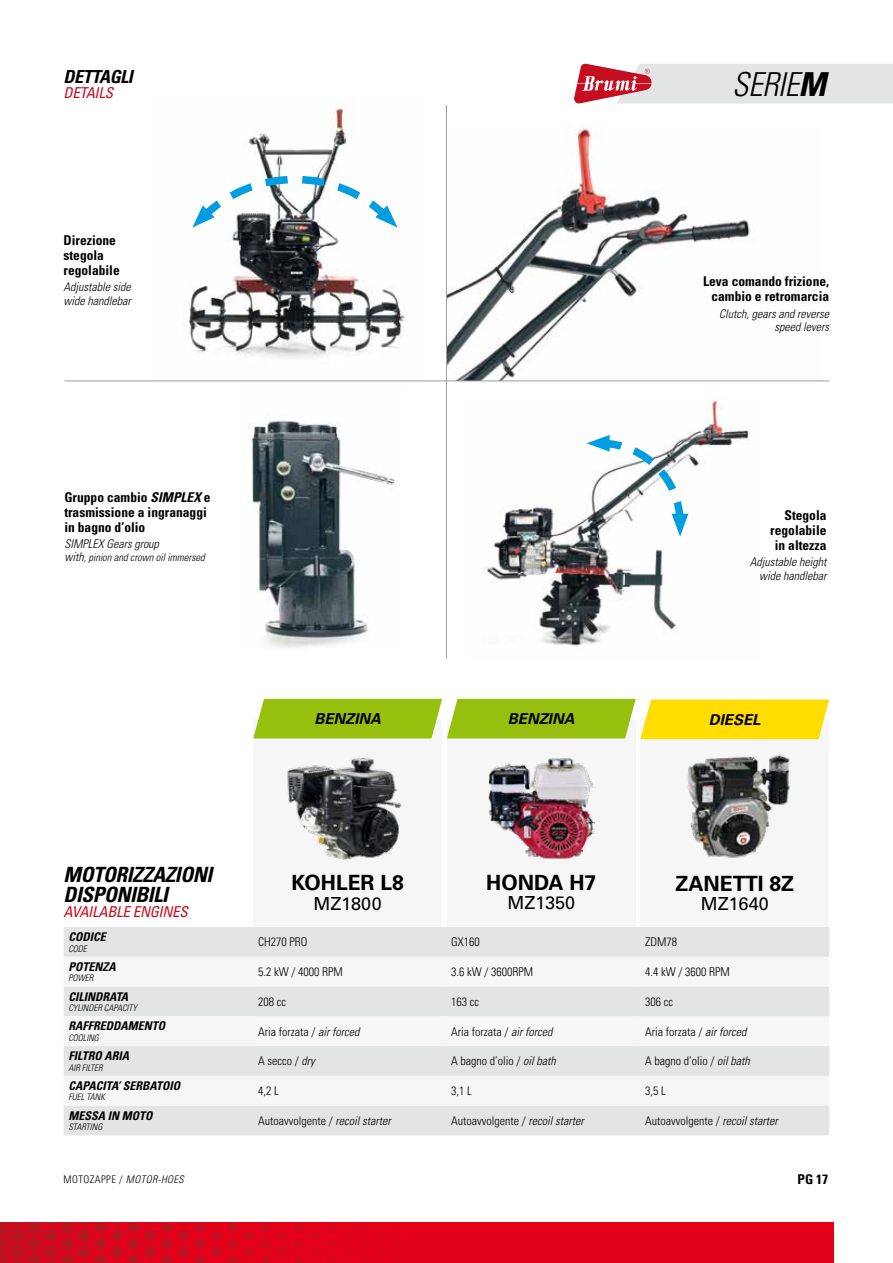
<style>
.page{position:relative;width:893px;height:1263px;background:#fff}
.page>*{position:absolute;margin:0;border:0;box-sizing:border-box;transform-origin:0 0}
.t1{font:italic 300 condensed 33px "Univers LT Std";letter-spacing:-.02em;color:#000}
.t2{font:italic 700 condensed 21px/19.5px "Univers LT Std";letter-spacing:-.02em;color:#000}
.t3{font:700 21px "Univers LT Std";color:#000}
.t4{font:18px "Univers LT Std";color:#000}
.t5{font:italic 700 condensed 18px "Univers LT Std";letter-spacing:-.02em;color:#000}
.t6{font:italic condensed 15px "Univers LT Std";letter-spacing:-.02em;color:#c50e1f}
.t7{font:italic 700 15px "Univers LT Std";color:#000}
.t8{font:700 condensed 13.5px/15px "Univers LT Std";color:#000}
.t9{font:300 condensed 12px "Univers LT Std";color:#000}
.t10{font:italic 300 condensed 12px/13.5px "Univers LT Std";color:#000;text-align:right}
.t11{font:italic 700 condensed 12px "Univers LT Std";color:#000}
.t12{font:italic 300 condensed 10.5px "Univers LT Std";color:#000}
.t13{font:300 condensed 10.5px "Univers LT Std";letter-spacing:.04em;color:#000}
.t14{font:italic 300 condensed 9px "Univers LT Std";color:#000}
.s1{font-weight:700}
.s2{font-style:italic}
.s3{font-size:12px}
</style>
<div class="page">
<img style="left:482px;top:398px;width:267px;height:248px">
<img style="left:150px;top:104px;width:273px;height:277px">
<img style="left:447px;top:128px;width:375px;height:253px">
<img style="left:248px;top:420px;width:147px;height:228px">
<div style="left:0;top:1222px;width:833px;height:41px;background:#e2001a"></div>
<svg style="left:363px;top:1258px;width:4px;height:4px"></svg>
<svg style="left:363px;top:1225px;width:4px;height:4px"></svg>
<svg style="left:347px;top:1250px;width:4px;height:4px"></svg>
<svg style="left:347px;top:1233px;width:4px;height:4px"></svg>
<svg style="left:330px;top:1258px;width:4px;height:4px"></svg>
<svg style="left:330px;top:1241px;width:4px;height:5px"></svg>
<svg style="left:330px;top:1225px;width:4px;height:4px"></svg>
<svg style="left:313px;top:1249px;width:5px;height:5px"></svg>
<svg style="left:313px;top:1233px;width:5px;height:5px"></svg>
<svg style="left:296px;top:1257px;width:6px;height:6px"></svg>
<svg style="left:296px;top:1241px;width:6px;height:5px"></svg>
<svg style="left:296px;top:1224px;width:6px;height:6px"></svg>
<div style="left:279px;top:1249px;width:7px;height:6px;background:#b81521;border-radius:50%"></div>
<div style="left:279px;top:1232px;width:7px;height:6px;background:#b81521;border-radius:50%"></div>
<div style="left:262px;top:1257px;width:7px;height:6px;background:#b81521;border-radius:50%"></div>
<div style="left:262px;top:1240px;width:7px;height:7px;background:#b81521;border-radius:50%"></div>
<div style="left:262px;top:1224px;width:7px;height:7px;background:#b81521;border-radius:50%"></div>
<div style="left:246px;top:1248px;width:7px;height:8px;background:#b81521;border-radius:50%"></div>
<div style="left:246px;top:1232px;width:7px;height:7px;background:#b81521;border-radius:50%"></div>
<svg style="left:229px;top:1256px;width:8px;height:7px"></svg>
<div style="left:229px;top:1240px;width:8px;height:8px;background:#b81521;border-radius:50%"></div>
<div style="left:229px;top:1223px;width:8px;height:8px;background:#b81521;border-radius:50%"></div>
<div style="left:212px;top:1248px;width:9px;height:8px;background:#b81521;border-radius:50%"></div>
<div style="left:212px;top:1231px;width:9px;height:9px;background:#b81521;border-radius:50%"></div>
<svg style="left:195px;top:1256px;width:9px;height:7px"></svg>
<div style="left:195px;top:1239px;width:9px;height:9px;background:#b81521;border-radius:50%"></div>
<div style="left:195px;top:1222px;width:9px;height:10px;background:#b81521;border-radius:50%"></div>
<div style="left:178px;top:1247px;width:10px;height:10px;background:#b81521;border-radius:50%"></div>
<div style="left:178px;top:1230px;width:10px;height:10px;background:#b81521;border-radius:50%"></div>
<svg style="left:179px;top:1222px;width:8px;height:2px"></svg>
<svg style="left:0;top:1222px;width:172px;height:41px"></svg>
<svg style="left:574px;top:63px;width:319px;height:41px;background:#e1cbcd"></svg>
<hr style="left:64px;top:381px;width:765px;height:1px;background:#9c9e9f">
<hr style="left:446px;top:105px;width:1px;height:553px;background:#9c9e9f">
<svg style="left:587px;top:435px;width:101px;height:102px"></svg>
<svg style="left:191px;top:167px;width:207px;height:61px"></svg>
<div style="left:640px;top:719px;width:189px;height:403px;background:#f6f6f6"></div>
<div style="left:447px;top:719px;width:189px;height:402px;background:#f6f6f6"></div>
<img style="left:488px;top:758px;width:106px;height:101px">
<div style="left:253px;top:719px;width:189px;height:402px;background:#f6f6f6"></div>
<div style="left:64px;top:927px;width:765px;height:208px;background:#e3e4e4"></div>
<svg style="left:64px;top:957px;width:765px;height:149px"></svg>
<svg style="left:253px;top:699px;width:576px;height:40px;background:#bfcd1c"></svg>
<img style="left:287px;top:757px;width:115px;height:103px">
<img style="left:686px;top:754px;width:104px;height:104px">
<h3 class="t5" style="left:64px;top:66px;width:71px">DETTAGLI</h3>
<p class="t6" style="left:64px;top:83px;width:51px">DETAILS</p>
<p class="t8" style="left:64px;top:232px;width:58px">Direzione stegola regolabile</p>
<p class="t10" style="left:64px;top:281px;width:69px;text-align:left">Adjustable side wide handlebar</p>
<h1 class="t1" style="left:732px;top:64px;width:95px">SERIE<span class="s1">M</span></h1>
<p class="t8" style="left:703px;top:274px;width:127px;text-align:right">Leva comando frizione, cambio e retromarcia</p>
<p class="t10" style="left:719px;top:307px;width:111px">Clutch, gears and reverse speed levers</p>
<p class="t8" style="left:64px;top:489px;width:148px">Gruppo cambio <span class="s2">SIMPLEX</span> e trasmissione a ingranaggi in bagno d’olio</p>
<p class="t10" style="left:64px;top:537px;width:96px">SIMPLEX Gears group</p>
<p class="t12" style="left:64px;top:551px;width:142px"><span class="s3">with</span>, pinion and crown oil immersed</p>
<p class="t8" style="left:770px;top:508px;width:58px;text-align:right">Stegola regolabile in altezza</p>
<p class="t10" style="left:750px;top:556px;width:78px">Adjustable height wide handlebar</p>
<p class="t7" style="left:314px;top:710px;width:68px">BENZINA</p>
<p class="t7" style="left:709px;top:711px;width:53px">DIESEL</p>
<p class="t7" style="left:508px;top:710px;width:68px">BENZINA</p>
<h2 class="t2" style="left:64px;top:865px;width:150px">MOTORIZZAZIONI<br>DISPONIBILI</h2>
<p class="t6" style="left:64px;top:902px;width:126px">AVAILABLE ENGINES</p>
<p class="t11" style="left:68px;top:929px;width:39px">CODICE</p>
<p class="t14" style="left:68px;top:943px;width:20px">CODE</p>
<h2 class="t3" style="left:292px;top:870px;width:114px">KOHLER L8</h2>
<h3 class="t4" style="left:313px;top:893px;width:70px">MZ1800</h3>
<h2 class="t3" style="left:486px;top:870px;width:111px">HONDA H7</h2>
<h3 class="t4" style="left:507px;top:892px;width:69px">MZ1350</h3>
<h2 class="t3" style="left:675px;top:871px;width:120px">ZANETTI 8Z</h2>
<h3 class="t4" style="left:701px;top:893px;width:69px">MZ1640</h3>
<p class="t9" style="left:258px;top:935px;width:51px">CH270 PRO</p>
<p class="t9" style="left:451px;top:935px;width:30px">GX160</p>
<p class="t9" style="left:645px;top:935px;width:33px">ZDM78</p>
<p class="t11" style="left:68px;top:959px;width:49px">POTENZA</p>
<p class="t14" style="left:68px;top:973px;width:26px">POWER</p>
<p class="t9" style="left:258px;top:964px;width:86px">5.2 kW / 4000 RPM</p>
<p class="t9" style="left:451px;top:964px;width:83px">3.6 kW / 3600RPM</p>
<p class="t9" style="left:645px;top:964px;width:86px">4.4 kW / 3600 RPM</p>
<p class="t11" style="left:68px;top:989px;width:61px">CILINDRATA</p>
<p class="t14" style="left:68px;top:1002px;width:70px">CYLINDER CAPACITY</p>
<p class="t9" style="left:258px;top:994px;width:29px">208 cc</p>
<p class="t9" style="left:451px;top:994px;width:29px">163 cc</p>
<p class="t9" style="left:645px;top:994px;width:29px">306 cc</p>
<p class="t11" style="left:68px;top:1019px;width:98px">RAFFREDDAMENTO</p>
<p class="t14" style="left:68px;top:1032px;width:32px">COOLING</p>
<p class="t9" style="left:258px;top:1024px;width:103px">Aria forzata / <span class="s2">air forced</span></p>
<p class="t9" style="left:451px;top:1024px;width:103px">Aria forzata / <span class="s2">air forced</span></p>
<p class="t9" style="left:645px;top:1024px;width:103px">Aria forzata / <span class="s2">air forced</span></p>
<p class="t11" style="left:68px;top:1048px;width:62px">FILTRO ARIA</p>
<p class="t14" style="left:68px;top:1062px;width:36px">AIR FILTER</p>
<p class="t9" style="left:258px;top:1054px;width:58px">A secco / <span class="s2">dry</span></p>
<p class="t9" style="left:451px;top:1054px;width:106px">A bagno d’olio / <span class="s2">oil bath</span></p>
<p class="t9" style="left:645px;top:1054px;width:106px">A bagno d’olio / <span class="s2">oil bath</span></p>
<p class="t11" style="left:68px;top:1078px;width:113px">CAPACITA’ SERBATOIO</p>
<p class="t14" style="left:68px;top:1092px;width:38px">FUEL TANK</p>
<p class="t9" style="left:258px;top:1084px;width:22px">4,2 L</p>
<p class="t9" style="left:451px;top:1084px;width:22px">3,1 L</p>
<p class="t9" style="left:645px;top:1084px;width:22px">3,5 L</p>
<p class="t11" style="left:68px;top:1108px;width:85px">MESSA IN MOTO</p>
<p class="t14" style="left:68px;top:1121px;width:36px">STARTING</p>
<p class="t9" style="left:258px;top:1113px;width:134px">Autoavvolgente / <span class="s2">recoil starter</span></p>
<p class="t9" style="left:451px;top:1113px;width:134px">Autoavvolgente / <span class="s2">recoil starter</span></p>
<p class="t9" style="left:645px;top:1113px;width:134px">Autoavvolgente / <span class="s2">recoil starter</span></p>
<p class="t13" style="left:64px;top:1173px;width:122px">MOTOZAPPE / <span class="s2">MOTOR-HOES</span></p>
<p class="t8" style="left:797px;top:1171px;width:32px">PG 17</p>
</div>
